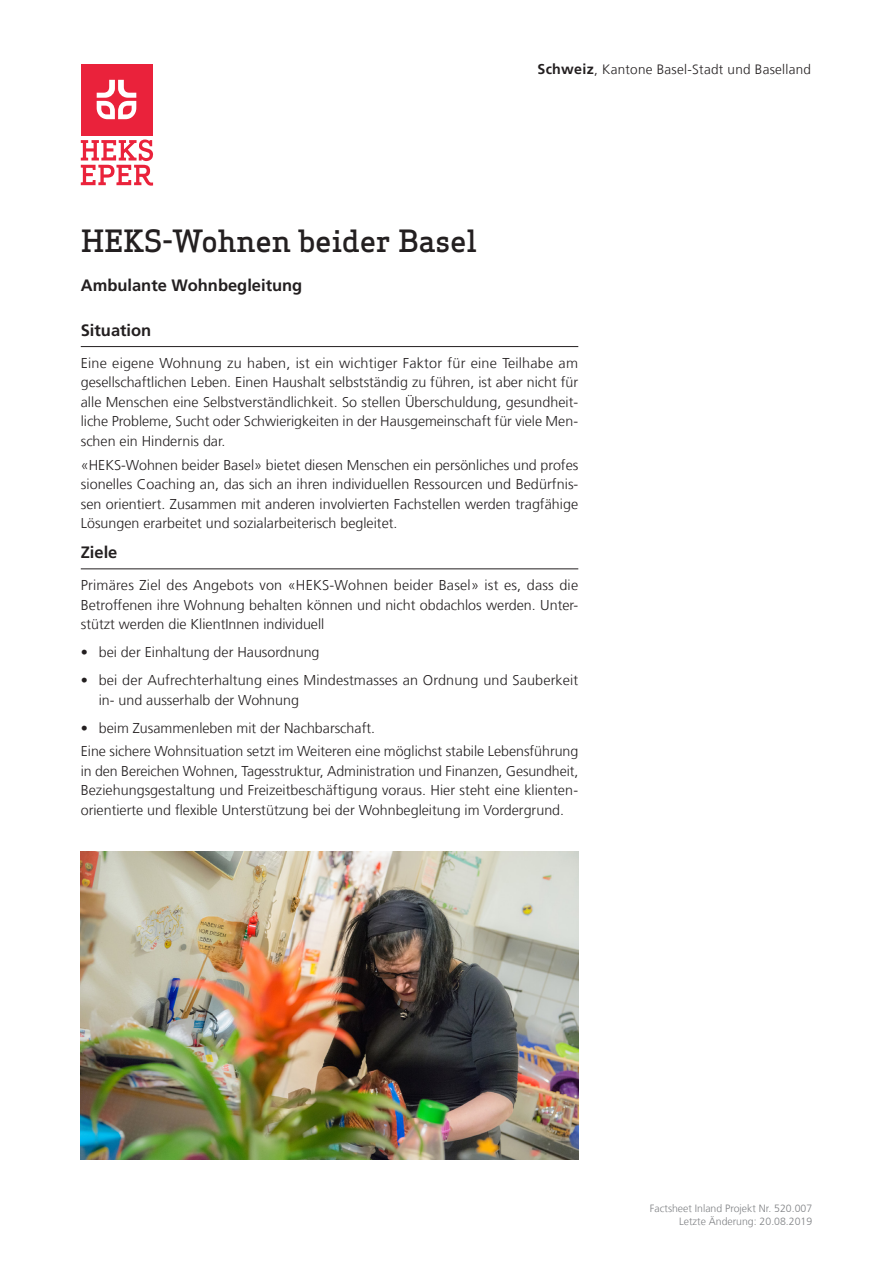
<style>
.page{position:relative;width:893px;height:1263px;background:#fff}
.page>*{position:absolute;margin:0;border:0;box-sizing:border-box;transform-origin:0 0}
.Titel{font:500 30px "Apex Serif";letter-spacing:-.01em;color:#231f20}
.Inland_Begleittitel{font:700 16.5px "Frutiger LT Com";color:#231f20}
.Untertitel{font:700 16.5px "Frutiger LT Com";color:#231f20}
.text{font:300 14.25px/19.5px "Frutiger LT Com";color:#231f20;text-align:justify}
.Kopfzeile{font:300 13.5px "Frutiger LT Com";letter-spacing:.02em;color:#231f20}
.t1{font:300 10.5px/12.6px "Frutiger LT Com";color:#808285;text-align:right}
.s1{font-weight:700;font-size:14.25px}
</style>
<div class="page">
<hr style="left:81px;top:346px;width:497px;height:1px;background:#231f20">
<hr style="left:81px;top:568px;width:497px;height:1px;background:#231f20">
<img style="left:81px;top:851px;width:497px;height:308px">
<div style="left:81px;top:64px;width:71px;height:71px;background:#ea223b"></div>
<svg style="left:97px;top:80px;width:39px;height:39px"></svg>
<svg style="left:81px;top:140px;width:72px;height:46px"></svg>
<p class="Kopfzeile" style="left:537px;top:62px;width:275px"><span class="s1">Schweiz</span>, Kantone Basel-Stadt und Baselland</p>
<p class="Titel" style="left:81px;top:222px;width:398px">HEKS-Wohnen beider Basel</p>
<p class="Inland_Begleittitel" style="left:81px;top:276px;width:223px">Ambulante Wohnbegleitung</p>
<p class="Untertitel" style="left:81px;top:320px;width:72px">Situation</p>
<p class="text" style="left:81px;top:353px;width:499px">Eine eigene Wohnung zu haben, ist ein wichtiger Faktor für eine Teilhabe am gesellschaftlichen Leben. Einen Haushalt selbstständig zu führen, ist aber nicht für alle Menschen eine Selbstverständlichkeit. So stellen Überschuldung, gesundheit&shy;liche Probleme, Sucht oder Schwierigkeiten in der Hausgemeinschaft für viele Men&shy;schen ein Hindernis dar.</p>
<p class="text" style="left:81px;top:455px;width:499px">«HEKS-Wohnen beider Basel» bietet diesen Menschen ein persönliches und profes sionelles Coaching an, das sich an ihren individuellen Ressourcen und Bedürfnis&shy;sen orientiert. Zusammen mit anderen involvierten Fachstellen werden tragfähige Lösungen erarbeitet und sozialarbeiterisch begleitet.</p>
<p class="Untertitel" style="left:81px;top:542px;width:38px">Ziele</p>
<p class="text" style="left:81px;top:575px;width:499px">Primäres Ziel des Angebots von «HEKS-Wohnen beider Basel» ist es, dass die Betroffenen ihre Wohnung behalten können und nicht obdachlos werden. Unter&shy;stützt werden die KlientInnen individuell</p>
<p class="text" style="left:81px;top:642px;width:240px">• bei der Einhaltung der Hausordnung</p>
<p class="text" style="left:99px;top:670px;width:481px;text-indent:-18px">• bei der Aufrechterhaltung eines Mindestmasses an Ordnung und Sauberkeit in- und ausserhalb der Wohnung</p>
<p class="text" style="left:81px;top:718px;width:296px">• beim Zusammenleben mit der Nachbarschaft.</p>
<p class="text" style="left:81px;top:742px;width:499px">Eine sichere Wohnsituation setzt im Weiteren eine möglichst stabile Lebensführung in den Bereichen Wohnen, Tagesstruktur, Administration und Finanzen, Gesundheit, Beziehungsgestaltung und Freizeitbeschäftigung voraus. Hier steht eine klienten&shy;orientierte und flexible Unterstützung bei der Wohnbegleitung im Vordergrund.</p>
<p class="t1" style="left:650px;top:1202px;width:164px">Factsheet Inland Projekt Nr. 520.007<br>Letzte Änderung: 20.08.2019</p>
</div>
